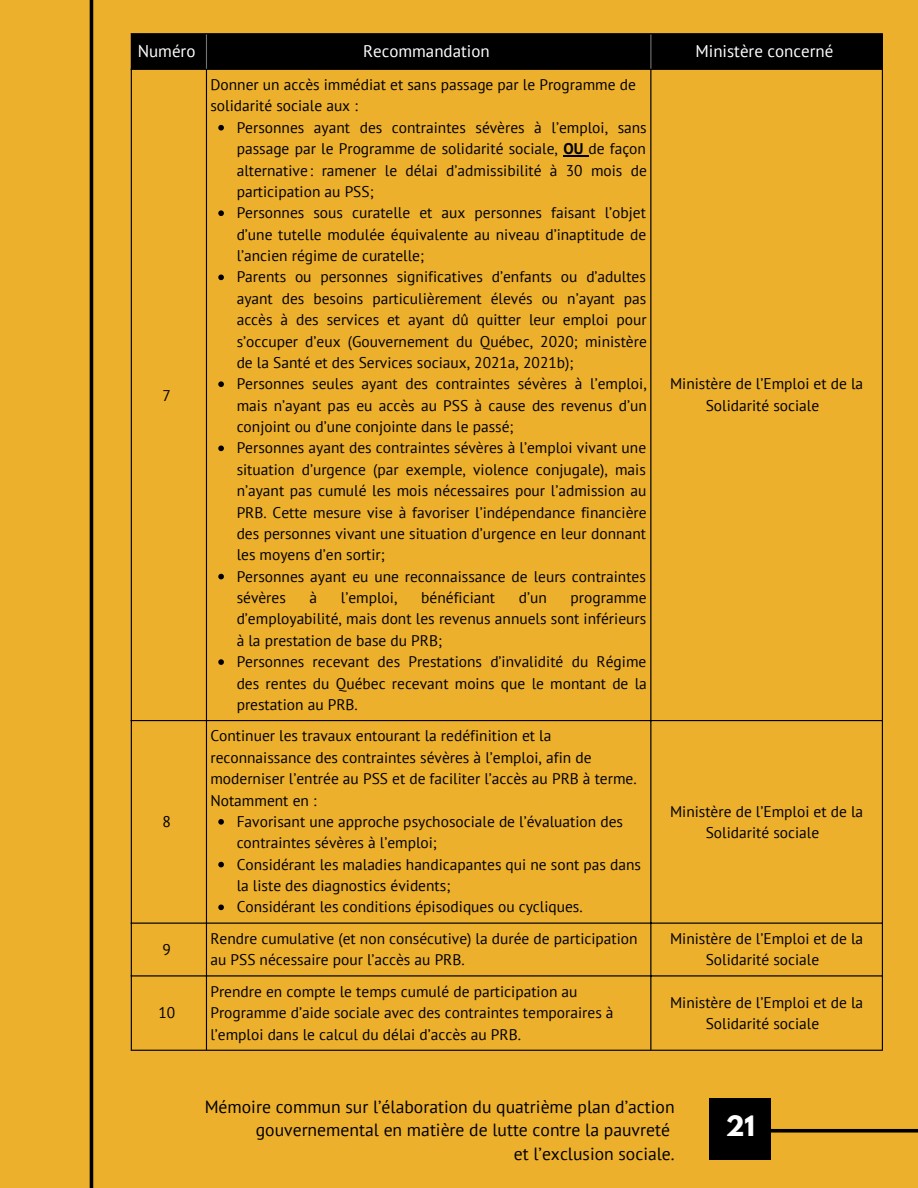
<style>
.page{position:relative;width:918px;height:1188px;background:#edb02c}
.page>*{position:absolute;margin:0;border:0;box-sizing:border-box;transform-origin:0 0}
.t1{font:700 24.9px "League Spartan";color:#fff}
.t2{font:17.55px/23.7px "PT Sans";color:#000;text-align:right}
.t3{font:16.95px "PT Sans";color:#fefefd}
.t4{font:15.45px/21.3px "PT Sans";color:#000;text-align:justify}
.s1{font-weight:700}
</style>
<div class="page">
<svg style="left:89px;top:0;width:5px;height:1188px;background:#43320c"></svg>
<div style="left:132px;top:34px;width:750px;height:35px;background:#000"></div>
<svg style="left:218px;top:125px;width:6px;height:6px"></svg>
<svg style="left:563px;top:155px;width:25px;height:1px"></svg>
<svg style="left:218px;top:210px;width:6px;height:6px"></svg>
<svg style="left:218px;top:275px;width:6px;height:5px"></svg>
<svg style="left:218px;top:381px;width:6px;height:6px"></svg>
<svg style="left:218px;top:446px;width:6px;height:5px"></svg>
<svg style="left:218px;top:574px;width:6px;height:5px"></svg>
<svg style="left:218px;top:659px;width:6px;height:6px"></svg>
<svg style="left:218px;top:819px;width:6px;height:6px"></svg>
<svg style="left:218px;top:862px;width:6px;height:5px"></svg>
<svg style="left:218px;top:905px;width:6px;height:5px"></svg>
<hr style="left:131px;top:34px;width:1px;height:1016px;background:#000">
<hr style="left:206px;top:70px;width:1px;height:980px;background:#000">
<hr style="left:650px;top:70px;width:1px;height:980px;background:#000">
<hr style="left:882px;top:34px;width:1px;height:1016px;background:#000">
<hr style="left:131px;top:33px;width:752px;height:1px;background:#000">
<hr style="left:131px;top:69px;width:752px;height:1px;background:#000">
<hr style="left:131px;top:720px;width:752px;height:1px;background:#000">
<hr style="left:131px;top:923px;width:752px;height:1px;background:#000">
<hr style="left:131px;top:975px;width:752px;height:2px;background:#000">
<hr style="left:131px;top:1050px;width:752px;height:1px;background:#000">
<hr style="left:206px;top:34px;width:1px;height:35px;background:#737373">
<hr style="left:650px;top:34px;width:1px;height:35px;background:#737373">
<svg style="left:771px;top:1128px;width:147px;height:5px"></svg>
<div style="left:709px;top:1098px;width:62px;height:62px;background:#000"></div>
<p class="t3" style="left:138px;top:40px;width:59px">Numéro</p>
<p class="t3" style="left:363px;top:40px;width:128px">Recommandation</p>
<p class="t3" style="left:695px;top:40px;width:139px">Ministère concerné</p>
<p class="t4" style="left:163px;top:384px;width:10px">7</p>
<p class="t4" style="left:210px;top:74px;width:427px">Donner un accès immédiat et sans passage par le Programme de solidarité sociale aux :</p>
<p class="t4" style="left:237px;top:116px;width:412px">Personnes ayant des contraintes sévères à l’emploi, sans passage par le Programme de solidarité sociale, <span class="s1">OU</span> de façon alternative : ramener le délai d’admissibilité à 30 mois de participation au PSS;</p>
<p class="t4" style="left:237px;top:202px;width:411px">Personnes sous curatelle et aux personnes faisant l’objet d’une tutelle modulée équivalente au niveau d’inaptitude de l’ancien régime de curatelle;</p>
<p class="t4" style="left:237px;top:266px;width:412px">Parents ou personnes significatives d’enfants ou d’adultes ayant des besoins particulièrement élevés ou n’ayant pas accès à des services et ayant dû quitter leur emploi pour s’occuper d’eux (Gouvernement du Québec, 2020; ministère de la Santé et des Services sociaux, 2021a, 2021b);</p>
<p class="t4" style="left:237px;top:373px;width:412px">Personnes seules ayant des contraintes sévères à l’emploi, mais n’ayant pas eu accès au PSS à cause des revenus d’un conjoint ou d’une conjointe dans le passé;</p>
<p class="t4" style="left:237px;top:437px;width:411px">Personnes ayant des contraintes sévères à l’emploi vivant une situation d’urgence (par exemple, violence conjugale), mais n’ayant pas cumulé les mois nécessaires pour l’admission au PRB. Cette mesure vise à favoriser l’indépendance financière des personnes vivant une situation d’urgence en leur donnant les moyens d’en sortir;</p>
<p class="t4" style="left:237px;top:565px;width:411px">Personnes ayant eu une reconnaissance de leurs contraintes sévères</p>
<p class="t4" style="left:310px;top:587px;width:9px">à</p>
<p class="t4" style="left:341px;top:587px;width:58px">l’emploi,</p>
<p class="t4" style="left:421px;top:587px;width:75px">bénéficiant</p>
<p class="t4" style="left:519px;top:587px;width:30px">d’un</p>
<p class="t4" style="left:237px;top:587px;width:411px;text-indent:334px">programme d’employabilité, mais dont les revenus annuels sont inférieurs à la prestation de base du PRB;</p>
<p class="t4" style="left:237px;top:651px;width:412px">Personnes recevant des Prestations d’invalidité du Régime des rentes du Québec recevant moins que le montant de la prestation au PRB.</p>
<p class="t4" style="left:210px;top:725px;width:428px;text-align:left">Continuer les travaux entourant la redéfinition et la reconnaissance des contraintes sévères à l’emploi, afin de moderniser l’entrée au PSS et de faciliter l’accès au PRB à terme.<br>Notamment en :</p>
<p class="t4" style="left:163px;top:811px;width:10px">8</p>
<p class="t4" style="left:237px;top:811px;width:388px">Favorisant une approche psychosociale de l’évaluation des contraintes sévères à l’emploi;</p>
<p class="t4" style="left:237px;top:853px;width:406px">Considérant les maladies handicapantes qui ne sont pas dans la liste des diagnostics évidents;</p>
<p class="t4" style="left:237px;top:896px;width:348px">Considérant les conditions épisodiques ou cycliques.</p>
<p class="t4" style="left:670px;top:373px;width:195px;text-align:center">Ministère de l’Emploi et de la<br>Solidarité sociale</p>
<p class="t4" style="left:670px;top:800px;width:195px;text-align:center">Ministère de l’Emploi et de la<br>Solidarité sociale</p>
<p class="t4" style="left:163px;top:939px;width:10px">9</p>
<p class="t4" style="left:210px;top:928px;width:429px">Rendre cumulative (et non consécutive) la durée de participation au PSS nécessaire pour l’accès au PRB.</p>
<p class="t4" style="left:670px;top:928px;width:195px;text-align:center">Ministère de l’Emploi et de la<br>Solidarité sociale</p>
<p class="t4" style="left:158px;top:1002px;width:18px">10</p>
<p class="t4" style="left:210px;top:980px;width:405px;text-align:left">Prendre en compte le temps cumulé de participation au<br>Programme d’aide sociale avec des contraintes temporaires à l’emploi dans le calcul du délai d’accès au PRB.</p>
<p class="t4" style="left:670px;top:992px;width:195px;text-align:center">Ministère de l’Emploi et de la<br>Solidarité sociale</p>
<p class="t2" style="left:205px;top:1094px;width:471px">Mémoire commun sur l’élaboration du quatrième plan d’action gouvernemental en matière de lutte contre la pauvreté</p>
<p class="t2" style="left:514px;top:1142px;width:162px">et l’exclusion sociale.</p>
<p class="t1" style="left:726px;top:1114px;width:31px">21</p>
</div>
